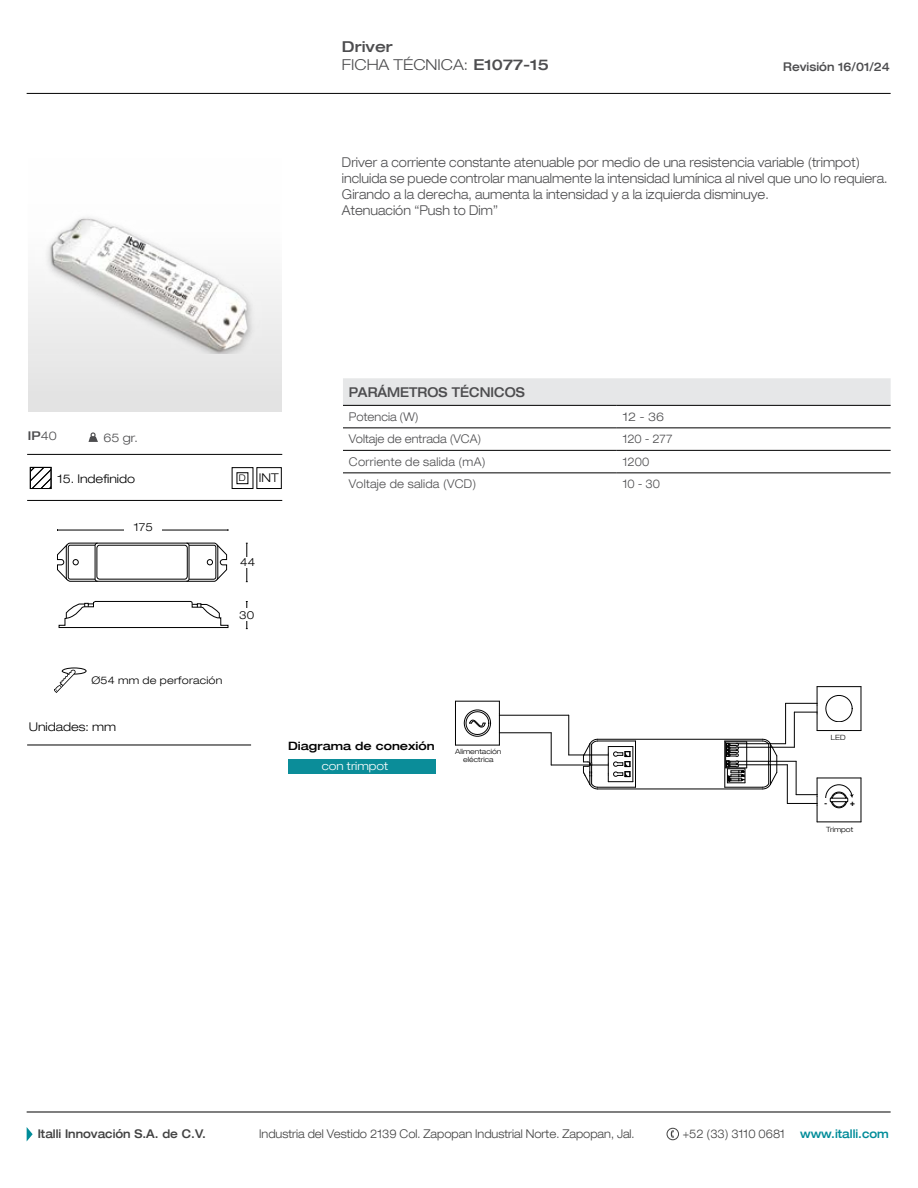
<style>
.page{position:relative;width:918px;height:1188px;background:#fff}
.page>*{position:absolute;margin:0;border:0;box-sizing:border-box;transform-origin:0 0}
.t1{font:300 expanded 15px "Helvetica 43";color:#4d4d4f}
.t2{font:500 expanded 15px "Helvetica 63";color:#4d4d4f}
.t3{font:300 expanded 13.5px/16.2px "Helvetica 43";color:#4d4d4f;scale:.9 1}
.t4{font:500 expanded 13.5px "Helvetica 63";color:#4d4d4f;scale:.9 1}
.t5{font:300 expanded 12px "Helvetica 43";color:#424242;scale:.9 1}
.t6{font:300 expanded 12px "Helvetica 43";color:#4d4d4f;scale:.9 1}
.t7{font:300 expanded 12px "Helvetica 43";letter-spacing:.025em;color:#4d4d4f;scale:.9 1}
.t8{font:300 expanded 12px "Helvetica 43";color:#000}
.t9{font:500 expanded 12px "Helvetica 63";color:#424242;scale:.9 1}
.t10{font:500 expanded 12px "Helvetica 63";color:#4d4d4f;scale:.9 1}
.t11{font:500 expanded 12px "Helvetica 63";color:#008c99;scale:.9 1}
.t12{font:300 expanded 12px "Helvetica 43";color:#4d4d4f}
.t13{font:500 expanded 12px "Helvetica 63";color:#4d4d4f}
.t14{font:500 expanded 11.55px "Helvetica 63";color:#000}
.t15{font:300 expanded 11.55px "Helvetica 43";color:#fff}
.t16{font:300 expanded 11.1px "Helvetica 43";color:#000}
.t17{font:300 expanded 10.5px "Helvetica 43";letter-spacing:.02em;color:#000}
.t18{font:700 7.95px "Helvetica";color:#000}
.t19{font:300 expanded 7.2px/8.6px "Helvetica 43";color:#000;text-align:center}
.s1{font-family:"Helvetica 63";font-weight:500}
.s2{font-family:"Helvetica 43";font-weight:300}
.s3{font-size:9px}
</style>
<div class="page">
<hr style="left:27px;top:93px;width:864px;height:1px;background:#000">
<hr style="left:27px;top:1112px;width:864px;height:1px;background:#000">
<svg style="left:27px;top:1127px;width:6px;height:14px"></svg>
<svg style="left:670px;top:1130px;width:4px;height:8px"></svg>
<div style="left:667px;top:1128px;width:12px;height:12px;border:1px solid #424242;border-radius:50%"></div>
<hr style="left:27px;top:745px;width:224px;height:1px;background:#000">
<svg style="left:57px;top:542px;width:170px;height:40px"></svg>
<svg style="left:58px;top:601px;width:171px;height:27px"></svg>
<hr style="left:58px;top:530px;width:170px;height:1px;background:#000">
<hr style="left:247px;top:543px;width:1px;height:39px;background:#000">
<svg style="left:246px;top:601px;width:2px;height:28px"></svg>
<div style="left:125px;top:520px;width:37px;height:15px;background:#fff"></div>
<div style="left:233px;top:557px;width:29px;height:11px;background:#fff"></div>
<div style="left:237px;top:608px;width:20px;height:13px;background:#fff"></div>
<svg style="left:54px;top:667px;width:33px;height:26px"></svg>
<svg style="left:88px;top:432px;width:10px;height:10px"></svg>
<hr style="left:27px;top:454px;width:255px;height:1px;background:#000">
<hr style="left:27px;top:500px;width:255px;height:1px;background:#000">
<div style="left:28px;top:158px;width:254px;height:254px;background:linear-gradient(to bottom,#fff,#e3e3e3)"></div>
<svg style="left:30px;top:467px;width:21px;height:22px"></svg>
<div style="left:257px;top:467px;width:25px;height:22px;border:1px solid #000"></div>
<div style="left:232px;top:467px;width:21px;height:22px;border:1px solid #000"></div>
<div style="left:237px;top:473px;width:11px;height:11px;border:1px solid #000"></div>
<div style="left:343px;top:378px;width:548px;height:27px;background:#e6e7e8"></div>
<hr style="left:343px;top:405px;width:274px;height:1px;background:#000">
<hr style="left:617px;top:405px;width:274px;height:1px;background:#000">
<hr style="left:343px;top:428px;width:274px;height:1px;background:#000">
<hr style="left:617px;top:428px;width:274px;height:1px;background:#000">
<hr style="left:343px;top:450px;width:274px;height:1px;background:#000">
<hr style="left:617px;top:450px;width:274px;height:1px;background:#000">
<hr style="left:343px;top:473px;width:274px;height:1px;background:#000">
<hr style="left:617px;top:473px;width:274px;height:1px;background:#000">
<hr style="left:633px;top:747px;width:1px;height:35px;background:#000">
<hr style="left:598px;top:741px;width:38px;height:1px;background:#000">
<hr style="left:635px;top:741px;width:1px;height:46px;background:#000">
<hr style="left:598px;top:787px;width:38px;height:1px;background:#000">
<hr style="left:598px;top:789px;width:165px;height:1px;background:#000">
<hr style="left:725px;top:787px;width:38px;height:1px;background:#000">
<hr style="left:725px;top:741px;width:1px;height:46px;background:#000">
<hr style="left:725px;top:741px;width:38px;height:1px;background:#000">
<svg style="left:762px;top:739px;width:16px;height:50px"></svg>
<hr style="left:598px;top:739px;width:165px;height:1px;background:#000">
<hr style="left:787px;top:803px;width:30px;height:1px;background:#000">
<hr style="left:787px;top:765px;width:1px;height:38px;background:#000">
<hr style="left:738px;top:765px;width:49px;height:1px;background:#000">
<hr style="left:499px;top:715px;width:70px;height:1px;background:#000">
<hr style="left:569px;top:715px;width:1px;height:40px;background:#000">
<hr style="left:569px;top:755px;width:39px;height:1px;background:#000">
<hr style="left:499px;top:733px;width:52px;height:1px;background:#000">
<hr style="left:551px;top:733px;width:1px;height:32px;background:#000">
<hr style="left:551px;top:765px;width:57px;height:1px;background:#000">
<svg style="left:608px;top:746px;width:25px;height:36px"></svg>
<hr style="left:796px;top:761px;width:1px;height:34px;background:#000">
<hr style="left:738px;top:761px;width:58px;height:1px;background:#000">
<hr style="left:785px;top:703px;width:1px;height:41px;background:#000">
<hr style="left:738px;top:743px;width:48px;height:1px;background:#000">
<hr style="left:786px;top:703px;width:31px;height:1px;background:#000">
<svg style="left:725px;top:742px;width:22px;height:42px"></svg>
<hr style="left:794px;top:712px;width:1px;height:35px;background:#000">
<hr style="left:738px;top:747px;width:56px;height:1px;background:#000">
<hr style="left:817px;top:730px;width:44px;height:1px;background:#000">
<hr style="left:861px;top:687px;width:1px;height:44px;background:#000">
<hr style="left:817px;top:686px;width:44px;height:1px;background:#000">
<svg style="left:794px;top:687px;width:24px;height:44px"></svg>
<svg style="left:825px;top:695px;width:28px;height:27px"></svg>
<hr style="left:817px;top:778px;width:44px;height:1px;background:#000">
<hr style="left:861px;top:778px;width:1px;height:44px;background:#000">
<svg style="left:796px;top:778px;width:22px;height:44px"></svg>
<hr style="left:817px;top:822px;width:44px;height:1px;background:#000">
<svg style="left:464px;top:710px;width:27px;height:27px"></svg>
<svg style="left:499px;top:701px;width:1px;height:44px"></svg>
<hr style="left:455px;top:701px;width:44px;height:1px;background:#000">
<hr style="left:455px;top:701px;width:1px;height:44px;background:#000">
<hr style="left:455px;top:745px;width:44px;height:1px;background:#000">
<svg style="left:825px;top:784px;width:29px;height:24px"></svg>
<svg style="left:583px;top:739px;width:15px;height:50px"></svg>
<div style="left:288px;top:759px;width:148px;height:15px;background:#0b8d99"></div>
<img style="left:28px;top:204px;width:252px;height:150px">
<p class="t2" style="left:342px;top:37px;width:52px">Driver</p>
<p class="t1" style="left:342px;top:56px;width:208px">FICHA TÉCNICA: <span class="s1">E1077-15</span></p>
<p class="t10" style="left:783px;top:59px;width:120px">Revisión 16/01/24</p>
<p class="t3" style="left:342px;top:154px;width:608px">Driver a corriente constante atenuable por medio de una resistencia variable (trimpot) incluida se puede controlar manualmente la intensidad lumínica al nivel que uno lo requiera.<br>Girando a la derecha, aumenta la intensidad y a la izquierda disminuye.<br>Atenuación “Push to Dim”</p>
<p class="t13" style="left:28px;top:429px;width:30px">IP<span class="s2">40</span></p>
<p class="t12" style="left:103px;top:430px;width:36px">65 gr.</p>
<p class="t8" style="left:57px;top:472px;width:79px">15. Indefinido</p>
<p class="t16" style="left:134px;top:521px;width:21px">175</p>
<p class="t8" style="left:239px;top:470px;width:41px"><span class="s3">D</span> INT</p>
<p class="t16" style="left:240px;top:556px;width:16px">44</p>
<p class="t16" style="left:239px;top:608px;width:16px">30</p>
<p class="t4" style="left:349px;top:384px;width:197px">PARÁMETROS TÉCNICOS</p>
<p class="t6" style="left:349px;top:409px;width:79px">Potencia (W)</p>
<p class="t12" style="left:623px;top:409px;width:43px">12 - 36</p>
<p class="t6" style="left:349px;top:432px;width:149px">Voltaje de entrada (VCA)</p>
<p class="t6" style="left:623px;top:432px;width:57px">120 - 277</p>
<p class="t7" style="left:349px;top:454px;width:153px">Corriente de salida (mA)</p>
<p class="t6" style="left:623px;top:454px;width:31px">1200</p>
<p class="t7" style="left:349px;top:477px;width:143px">Voltaje de salida (VCD)</p>
<p class="t6" style="left:623px;top:477px;width:43px">10 - 30</p>
<p class="t17" style="left:91px;top:674px;width:133px">Ø54 mm de perforación</p>
<p class="t8" style="left:29px;top:719px;width:89px">Unidades: mm</p>
<p class="t14" style="left:288px;top:739px;width:148px">Diagrama de conexión</p>
<p class="t15" style="left:322px;top:759px;width:68px">con trimpot</p>
<p class="t19" style="left:455px;top:747px;width:48px">Alimentación eléctrica</p>
<p class="t19" style="left:831px;top:733px;width:16px">LED</p>
<p class="t18" style="left:825px;top:797px;width:4px">-</p>
<p class="t18" style="left:850px;top:797px;width:6px">+</p>
<p class="t19" style="left:826px;top:825px;width:29px">Trimpot</p>
<p class="t9" style="left:38px;top:1127px;width:188px">Italli Innovación S.A. de C.V.</p>
<p class="t5" style="left:259px;top:1127px;width:419px">Industria del Vestido 2139 Col. Zapopan Industrial Norte. Zapopan, Jal.</p>
<p class="t5" style="left:683px;top:1127px;width:115px">+52 (33) 3110 0681</p>
<p class="t11" style="left:800px;top:1127px;width:100px">www.italli.com</p>
</div>
